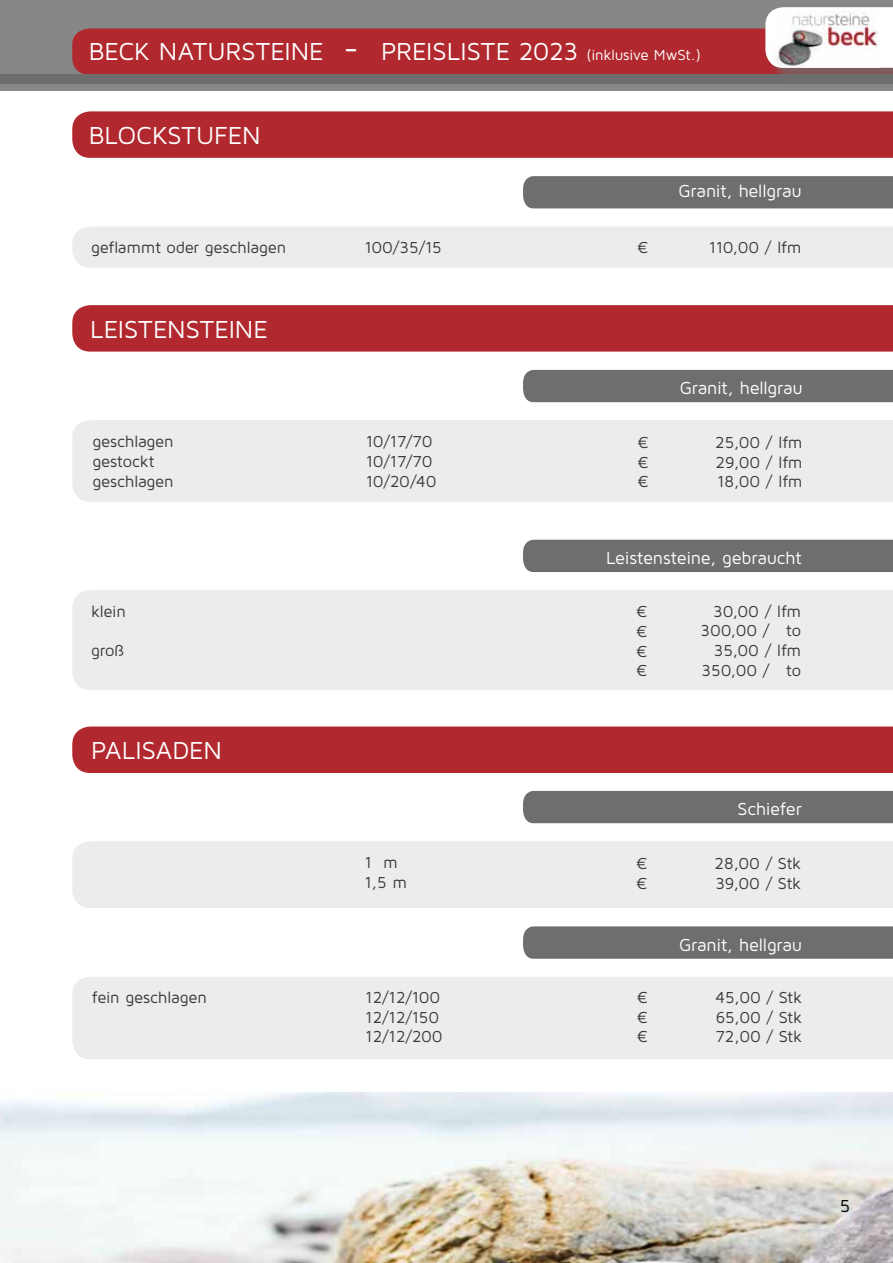
<style>
.page{position:relative;width:893px;height:1263px;background:#fff}
.page>*{position:absolute;margin:0;border:0;box-sizing:border-box;transform-origin:0 0}
.t1{font:25.5px "Maven Pro";letter-spacing:-.005em;color:#fff}
.t2{font:18px "Maven Pro";letter-spacing:-.01em;color:#fff}
.t3{font:18px "Maven Pro";color:#000}
.t4{font:16.5px/19.8px "Maven Pro";letter-spacing:-.01em;color:#3a3a39}
.s1{font-size:33px}
.s2{font-size:15px}
</style>
<div class="page">
<img style="left:0;top:1092px;width:893px;height:171px">
<div style="left:0;top:0;width:893px;height:91px;background:#868786"></div>
<div style="left:768px;top:9px;width:125px;height:78px;background:#6e6e6e;opacity:.75"></div>
<svg style="left:72px;top:7px;width:821px;height:67px"></svg>
<img style="left:772px;top:10px;width:107px;height:58px">
<div style="left:0;top:74px;width:893px;height:9px;background:#6e6e6e"></div>
<div style="left:72px;top:111px;width:821px;height:47px;background:#b1282e"></div>
<div style="left:72px;top:226px;width:821px;height:42px;background:#ececec"></div>
<div style="left:523px;top:176px;width:370px;height:32px;background:#6e6e6e"></div>
<div style="left:72px;top:305px;width:821px;height:47px;background:#b1282e"></div>
<div style="left:72px;top:420px;width:821px;height:82px;background:#ececec"></div>
<div style="left:523px;top:370px;width:370px;height:32px;background:#6e6e6e"></div>
<div style="left:72px;top:590px;width:821px;height:100px;background:#ececec"></div>
<div style="left:523px;top:540px;width:370px;height:32px;background:#6e6e6e"></div>
<div style="left:72px;top:841px;width:821px;height:67px;background:#ececec"></div>
<div style="left:523px;top:791px;width:370px;height:32px;background:#6e6e6e"></div>
<div style="left:72px;top:726px;width:821px;height:47px;background:#b1282e"></div>
<div style="left:72px;top:977px;width:821px;height:82px;background:#ececec"></div>
<div style="left:523px;top:926px;width:370px;height:33px;background:#6e6e6e"></div>
<h1 class="t1" style="left:89px;top:35px;width:613px">BECK NATURSTEINE <span class="s1">-</span> PREISLISTE 2023 <span class="s2">(inklusive MwSt.)</span></h1>
<h1 class="t1" style="left:89px;top:119px;width:173px">BLOCKSTUFEN</h1>
<p class="t4" style="left:91px;top:237px;width:197px">geflammt oder geschlagen</p>
<h1 class="t1" style="left:90px;top:313px;width:179px">LEISTENSTEINE</h1>
<p class="t4" style="left:92px;top:431px;width:83px">geschlagen gestockt geschlagen</p>
<p class="t4" style="left:91px;top:600px;width:36px">klein</p>
<p class="t4" style="left:91px;top:640px;width:35px">groß</p>
<h1 class="t1" style="left:91px;top:735px;width:132px">PALISADEN</h1>
<p class="t4" style="left:92px;top:987px;width:117px">fein geschlagen</p>
<p class="t2" style="left:678px;top:180px;width:125px">Granit, hellgrau</p>
<p class="t4" style="left:365px;top:237px;width:79px">100/35/15</p>
<p class="t4" style="left:637px;top:237px;width:13px">€</p>
<p class="t4" style="left:709px;top:237px;width:94px">110,00 / lfm</p>
<p class="t4" style="left:366px;top:431px;width:72px">10/17/70<br>10/17/70<br>10/20/40</p>
<p class="t4" style="left:637px;top:432px;width:13px;text-align:justify">€ € €</p>
<p class="t2" style="left:680px;top:377px;width:125px">Granit, hellgrau</p>
<p class="t4" style="left:715px;top:432px;width:89px;text-align:justify">25,00 / lfm 29,00 / lfm 18,00 / lfm</p>
<p class="t2" style="left:606px;top:546px;width:197px">Leistensteine, gebraucht</p>
<p class="t4" style="left:636px;top:601px;width:13px;text-align:justify">€ € € €</p>
<p class="t4" style="left:701px;top:600px;width:102px;text-align:right">30,00 / lfm<br>300,00 / to<br>35,00 / lfm<br>350,00 / to</p>
<p class="t4" style="left:365px;top:852px;width:44px">1 m<br>1,5 m</p>
<p class="t4" style="left:636px;top:853px;width:13px">€ €</p>
<p class="t4" style="left:365px;top:987px;width:79px">12/12/100<br>12/12/150<br>12/12/200</p>
<p class="t4" style="left:637px;top:987px;width:13px;text-align:justify">€ € €</p>
<p class="t2" style="left:737px;top:798px;width:66px">Schiefer</p>
<p class="t4" style="left:715px;top:853px;width:88px">28,00 / Stk<br>39,00 / Stk</p>
<p class="t2" style="left:679px;top:933px;width:125px">Granit, hellgrau</p>
<p class="t4" style="left:715px;top:987px;width:88px;text-align:justify">45,00 / Stk 65,00 / Stk 72,00 / Stk</p>
<p class="t3" style="left:840px;top:1195px;width:12px">5</p>
</div>
